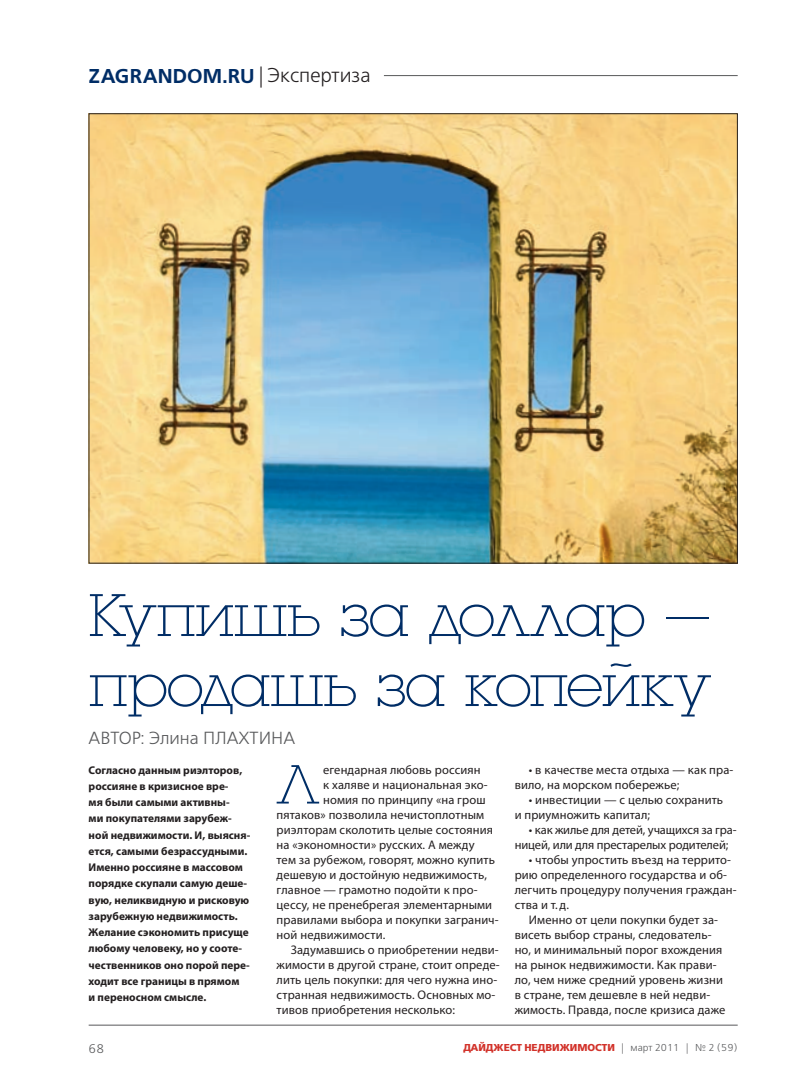
<style>
.page{position:relative;width:798px;height:1088px;background:#fff}
.page>*{position:absolute;margin:0;border:0;box-sizing:border-box;transform-origin:0 0}
.t1{font:62.5px/70px "Luga Extra Light C";letter-spacing:-.015em;color:#002d66}
.t2{font:57.25px "Luga Extra Light C";color:#002e66}
.t3{font:20px "Free Set Demi C";letter-spacing:.005em;color:#002d66}
.t4{font:17.5px "Free Set Light C";color:#57585a}
.t5{font:12.5px/15px "Myriad Pro";letter-spacing:.01em;color:#231f20}
.t6{font:12.5px/15px "Myriad Pro";letter-spacing:-.01em;color:#231f20}
.t7{font:12.5px "Free Set Light C";color:#57585a}
.t8{font:700 11.25px/16.2px "Myriad Pro";color:#231f20}
.t9{font:10px "Free Set Bold C";color:#d2322a}
.s1{font-family:"Free Set Light C";color:#231f20}
.s2{font-family:"Free Set Light C";color:#57585a}
</style>
<div class="page">
<hr style="left:89px;top:1025px;width:648px;height:1px;background:#57585a">
<img style="left:91px;top:115px;width:644px;height:446px">
<hr style="left:384px;top:75px;width:353px;height:1px;background:#57585a">
<p class="t3" style="left:89px;top:69px;width:283px">ZAGRANDOM.RU <span class="s1">| Экспертиза</span></p>
<p class="t1" style="left:89px;top:585px;width:623px">Купишь за доллар – продашь за копейку</p>
<p class="t4" style="left:89px;top:730px;width:208px">АВТОР: Элина ПЛАХТИНА</p>
<p class="t8" style="left:89px;top:762px;width:163px">Согласно данным риэлторов, россияне в кризисное вре-<br>мя были самыми активны-<br>ми покупателями зарубеж&shy;ной недвижимости. И, выясня&shy;ется, самыми безрассудными.<br>Именно россияне в массовом порядке скупали самую деше&shy;вую, неликвидную и рисковую зарубежную недвижимость.<br>Желание сэкономить присуще любому человеку, но у сооте&shy;чественников оно порой пере&shy;ходит все границы в прямом<br>и переносном смысле.</p>
<p class="t2" style="left:276px;top:765px;width:44px">Л</p>
<p class="t5" style="left:323px;top:763px;width:159px">егендарная любовь россиян</p>
<p class="t5" style="left:323px;top:778px;width:166px">к халяве и национальная эко-</p>
<p class="t5" style="left:323px;top:793px;width:164px">номия по принципу «на грош</p>
<p class="t5" style="left:276px;top:808px;width:209px">пятаков» позволила нечистоплотным</p>
<p class="t5" style="left:276px;top:823px;width:218px">риэлторам сколотить целые состояния</p>
<p class="t5" style="left:276px;top:838px;width:199px">на «экономности» русских. А между</p>
<p class="t5" style="left:276px;top:853px;width:220px">тем за рубежом, говорят, можно купить</p>
<p class="t5" style="left:276px;top:868px;width:212px">дешевую и достойную недвижимость,</p>
<p class="t5" style="left:276px;top:883px;width:202px">главное — грамотно подойти к про-</p>
<p class="t5" style="left:276px;top:898px;width:217px">цессу, не пренебрегая элементарными</p>
<p class="t5" style="left:276px;top:913px;width:223px">правилами выбора и покупки загранич-</p>
<p class="t5" style="left:276px;top:928px;width:110px">ной недвижимости.</p>
<p class="t5" style="left:291px;top:943px;width:209px">Задумавшись о приобретении недви-</p>
<p class="t5" style="left:276px;top:958px;width:224px">жимости в другой стране, стоит опреде-</p>
<p class="t5" style="left:276px;top:973px;width:222px">лить цель покупки: для чего нужна ино-</p>
<p class="t5" style="left:276px;top:988px;width:220px">странная недвижимость. Основных мо-</p>
<p class="t5" style="left:276px;top:1003px;width:180px">тивов приобретения несколько:</p>
<p class="t5" style="left:514px;top:763px;width:220px;text-indent:14px">• в качестве места отдыха — как пра&shy;вило, на морском побережье;</p>
<p class="t5" style="left:514px;top:793px;width:210px;text-indent:14px">• инвестиции — с целью сохранить и приумножить капитал;</p>
<p class="t6" style="left:514px;top:823px;width:223px;text-indent:14px">• как жилье для детей, учащихся за гра&shy;ницей, или для престарелых родителей;</p>
<p class="t5" style="left:528px;top:853px;width:204px">• чтобы упростить въезд на террито-</p>
<p class="t5" style="left:514px;top:868px;width:214px">рию определенного государства и об-</p>
<p class="t5" style="left:514px;top:883px;width:223px">легчить процедуру получения граждан-</p>
<p class="t5" style="left:514px;top:898px;width:56px">ства и т. д.</p>
<p class="t5" style="left:528px;top:913px;width:191px">Именно от цели покупки будет за-</p>
<p class="t5" style="left:514px;top:928px;width:198px">висеть выбор страны, следователь-</p>
<p class="t5" style="left:514px;top:943px;width:209px">но, и минимальный порог вхождения</p>
<p class="t5" style="left:514px;top:958px;width:203px">на рынок недвижимости. Как прави-</p>
<p class="t5" style="left:514px;top:973px;width:210px">ло, чем ниже средний уровень жизни</p>
<p class="t5" style="left:514px;top:988px;width:197px">в стране, тем дешевле в ней недви-</p>
<p class="t5" style="left:514px;top:1003px;width:212px">жимость. Правда, после кризиса даже</p>
<p class="t7" style="left:89px;top:1043px;width:17px">68</p>
<p class="t9" style="left:463px;top:1044px;width:276px">ДАЙДЖЕСТ НЕДВИЖИМОСТИ <span class="s2">| март 2011 | № 2 (59)</span></p>
</div>
